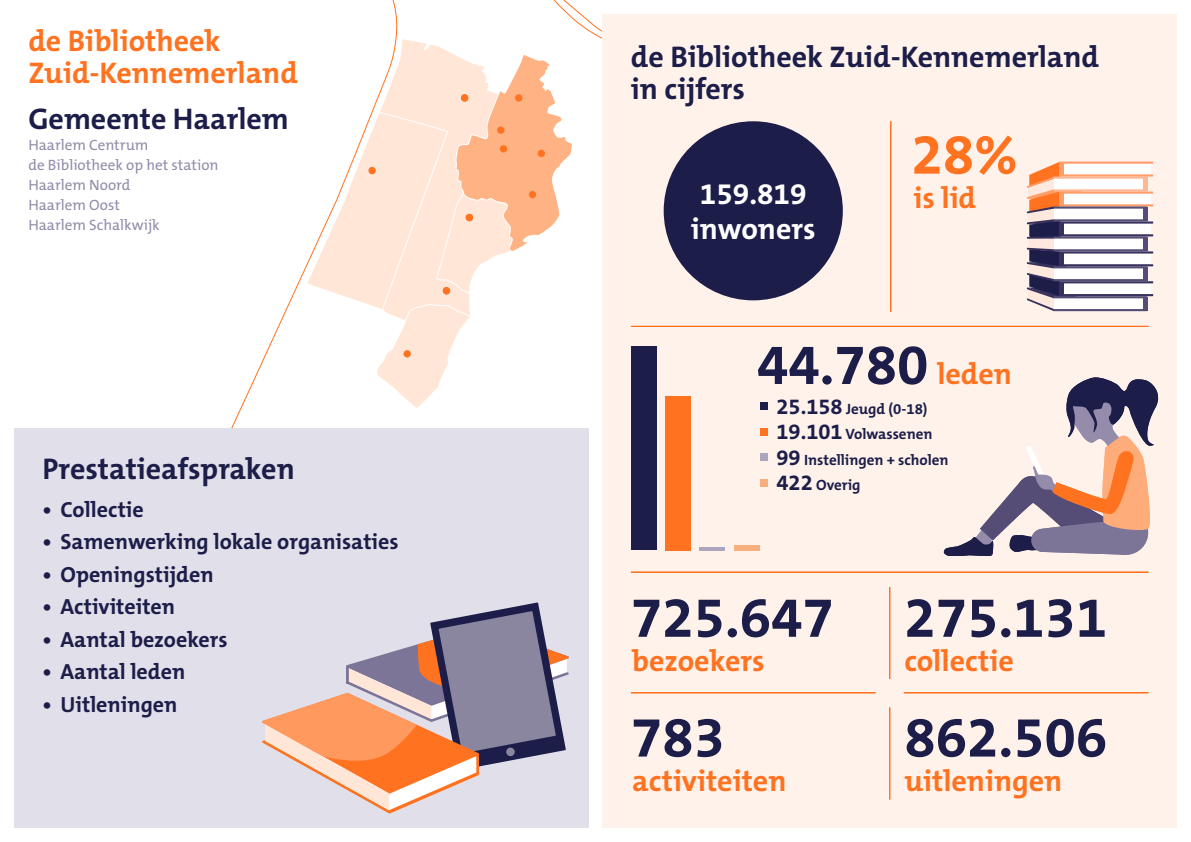
<style>
.page{position:relative;width:1191px;height:842px;background:#fff}
.page>*{position:absolute;margin:0;border:0;box-sizing:border-box;transform-origin:0 0}
.t1{font:700 57px "The Mix B W7";color:#1c1e49}
.t2{font:700 57px "The Mix B W7";color:#ff7320}
.t3{font:700 30px/32px "The Mix B W7";color:#ff7320}
.t4{font:700 30px/32px "The Mix B W7";color:#1c1e49}
.t5{font:700 30px/35px "The Mix B W7";color:#fff;text-align:center}
.t6{font:700 22px "The Mix B W7";color:#1c1e49}
.t7{font:15px/20px "The Mix B W5 Plain";color:#948caa}
.t8{font:700 15px/25.5px "The Mix B W7";color:#1c1e49}
.s1{font-size:30px;color:#ff7320}
.s2{font-size:22px}
</style>
<div class="page">
<svg style="left:307px;top:39px;width:265px;height:369px"></svg>
<div style="left:515px;top:94px;width:7px;height:8px;background:#ff7320;border-radius:50%"></div>
<div style="left:368px;top:167px;width:8px;height:7px;background:#ff7320;border-radius:50%"></div>
<div style="left:497px;top:126px;width:7px;height:8px;background:#ff7320;border-radius:50%"></div>
<div style="left:500px;top:145px;width:7px;height:8px;background:#ff7320;border-radius:50%"></div>
<div style="left:537px;top:150px;width:8px;height:7px;background:#ff7320;border-radius:50%"></div>
<div style="left:529px;top:191px;width:7px;height:7px;background:#ff7320;border-radius:50%"></div>
<div style="left:403px;top:350px;width:8px;height:7px;background:#ff7320;border-radius:50%"></div>
<div style="left:461px;top:94px;width:7px;height:8px;background:#ff7320;border-radius:50%"></div>
<div style="left:466px;top:214px;width:7px;height:7px;background:#ff7320;border-radius:50%"></div>
<div style="left:443px;top:287px;width:7px;height:7px;background:#ff7320;border-radius:50%"></div>
<div style="left:602px;top:14px;width:574px;height:814px;background:#fff2eb"></div>
<div style="left:14px;top:428px;width:574px;height:400px;background:#e1dfe9"></div>
<svg style="left:1027px;top:124px;width:150px;height:236px"></svg>
<svg style="left:262px;top:602px;width:306px;height:212px"></svg>
<div style="left:663px;top:121px;width:180px;height:179px;background:#1c1e49;border-radius:50%"></div>
<div style="left:760px;top:403px;width:7px;height:7px;background:#1c1e49"></div>
<div style="left:760px;top:428px;width:7px;height:7px;background:#ff7320"></div>
<div style="left:760px;top:454px;width:7px;height:7px;background:#aca5be"></div>
<div style="left:760px;top:479px;width:7px;height:7px;background:#f7af7e"></div>
<div style="left:631px;top:347px;width:25px;height:203px;background:#1c1e49"></div>
<hr style="left:699px;top:547px;width:26px;height:3px;background:#aca5be">
<div style="left:734px;top:545px;width:25px;height:5px;background:#f7af7e"></div>
<div style="left:665px;top:396px;width:25px;height:154px;background:#ff7320"></div>
<hr style="left:631px;top:572px;width:517px;height:1px;background:#ff7320">
<hr style="left:631px;top:692px;width:244px;height:1px;background:#ff7320">
<svg style="left:943px;top:377px;width:216px;height:179px"></svg>
<hr style="left:904px;top:692px;width:244px;height:1px;background:#ff7320">
<hr style="left:889px;top:707px;width:1px;height:92px;background:#ff7320">
<hr style="left:889px;top:587px;width:1px;height:92px;background:#ff7320">
<hr style="left:890px;top:121px;width:1px;height:191px;background:#ff7320">
<hr style="left:631px;top:326px;width:517px;height:1px;background:#ff7320">
<h2 class="t3" style="left:28px;top:25px;width:271px">de Bibliotheek<br>Zuid-Kennemerland</h2>
<h2 class="t4" style="left:28px;top:103px;width:262px">Gemeente Haarlem</h2>
<p class="t7" style="left:28px;top:135px;width:192px">Haarlem Centrum<br>de Bibliotheek op het station<br>Haarlem Noord<br>Haarlem Oost<br>Haarlem Schalkwijk</p>
<h2 class="t4" style="left:43px;top:453px;width:254px">Prestatieafspraken</h2>
<p class="t6" style="left:43px;top:495px;width:103px">• Collectie</p>
<p class="t6" style="left:43px;top:528px;width:358px">• Samenwerking lokale organisaties</p>
<p class="t6" style="left:43px;top:560px;width:173px">• Openingstijden</p>
<p class="t6" style="left:43px;top:593px;width:134px">• Activiteiten</p>
<p class="t6" style="left:43px;top:625px;width:187px">• Aantal bezoekers</p>
<p class="t6" style="left:43px;top:658px;width:144px">• Aantal leden</p>
<p class="t6" style="left:43px;top:690px;width:136px">• Uitleningen</p>
<h2 class="t4" style="left:631px;top:41px;width:470px">de Bibliotheek Zuid-Kennemerland in cijfers</h2>
<h2 class="t5" style="left:691px;top:177px;width:126px">159.819 inwoners</h2>
<h1 class="t2" style="left:911px;top:118px;width:108px">28%</h1>
<h2 class="t3" style="left:913px;top:182px;width:64px">is lid</h2>
<h1 class="t1" style="left:757px;top:328px;width:257px">44.780 <span class="s1">leden</span></h1>
<p class="t8" style="left:776px;top:396px;width:174px"><span class="s2">25.158</span> Jeugd (0-18)<br><span class="s2">19.101</span> Volwassenen<br><span class="s2">99</span> Instellingen + scholen<br><span class="s2">422</span> Overig</p>
<h1 class="t1" style="left:631px;top:581px;width:204px">725.647</h1>
<h1 class="t1" style="left:904px;top:581px;width:204px">275.131</h1>
<h2 class="t3" style="left:632px;top:645px;width:134px">bezoekers</h2>
<h2 class="t3" style="left:904px;top:645px;width:111px">collectie</h2>
<h1 class="t1" style="left:631px;top:701px;width:96px">783</h1>
<h1 class="t1" style="left:904px;top:701px;width:204px">862.506</h1>
<h2 class="t3" style="left:632px;top:765px;width:156px">activiteiten</h2>
<h2 class="t3" style="left:904px;top:765px;width:159px">uitleningen</h2>
</div>
